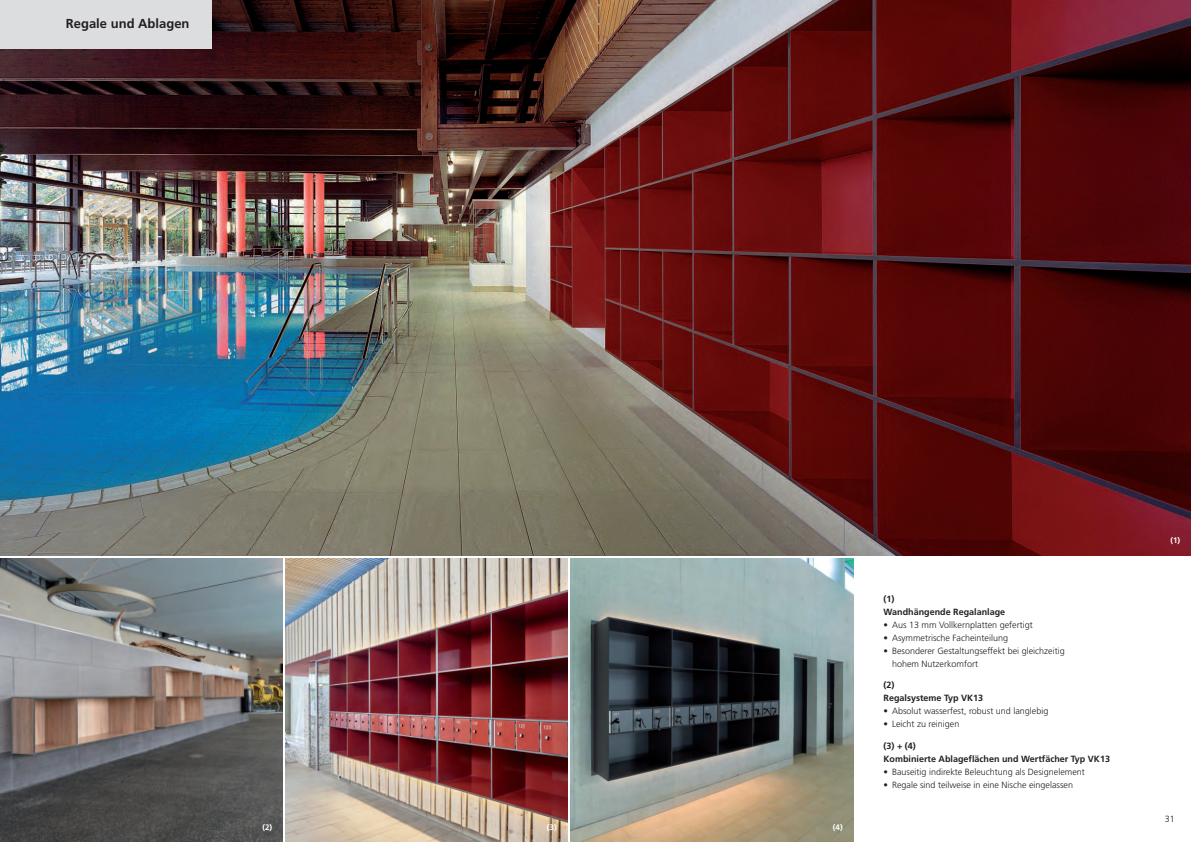
<style>
.page{position:relative;width:1191px;height:842px;background:#fff}
.page>*{position:absolute;margin:0;border:0;box-sizing:border-box;transform-origin:0 0}
.t1{font:700 13px "Frutiger";color:#231f20}
.t2{font:300 9px/13px "Frutiger";color:#231f20}
.t3{font:700 9px/13px "Frutiger";color:#231f20}
.t4{font:700 8px "Frutiger";color:#fff}
</style>
<div class="page">
<img style="left:0;top:0;width:1191px;height:556px">
<img style="left:0;top:558px;width:283px;height:284px">
<img style="left:286px;top:558px;width:281px;height:284px">
<img style="left:570px;top:558px;width:283px;height:284px">
<div style="left:0;top:0;width:212px;height:48px;background:#dcdddf"></div>
<p class="t1" style="left:66px;top:18px;width:125px">Regale und Ablagen</p>
<p class="t4" style="left:262px;top:823px;width:11px">(2)</p>
<p class="t4" style="left:547px;top:823px;width:11px">(3)</p>
<p class="t4" style="left:833px;top:823px;width:11px">(4)</p>
<p class="t3" style="left:883px;top:593px;width:123px">(1)<br>Wandhängende Regalanlage</p>
<p class="t2" style="left:883px;top:619px;width:151px">• Aus 13 mm Vollkernplatten gefertigt</p>
<p class="t2" style="left:883px;top:632px;width:126px">• Asymmetrische Facheinteilung</p>
<p class="t2" style="left:892px;top:645px;width:174px;text-indent:-9px">• Besonderer Gestaltungseffekt bei gleichzeitig hohem Nutzerkomfort</p>
<p class="t3" style="left:883px;top:679px;width:101px">(2)<br>Regalsysteme Typ VK13</p>
<p class="t2" style="left:883px;top:705px;width:166px">• Absolut wasserfest, robust und langlebig</p>
<p class="t2" style="left:883px;top:718px;width:77px">• Leicht zu reinigen</p>
<p class="t3" style="left:883px;top:740px;width:228px">(3) + (4)<br>Kombinierte Ablageflächen und Wertfächer Typ VK13</p>
<p class="t2" style="left:883px;top:766px;width:203px">• Bauseitig indirekte Beleuchtung als Designelement</p>
<p class="t2" style="left:883px;top:779px;width:191px">• Regale sind teilweise in eine Nische eingelassen</p>
<p class="t4" style="left:1170px;top:537px;width:11px">(1)</p>
<p class="t2" style="left:1164px;top:813px;width:12px">31</p>
</div>
